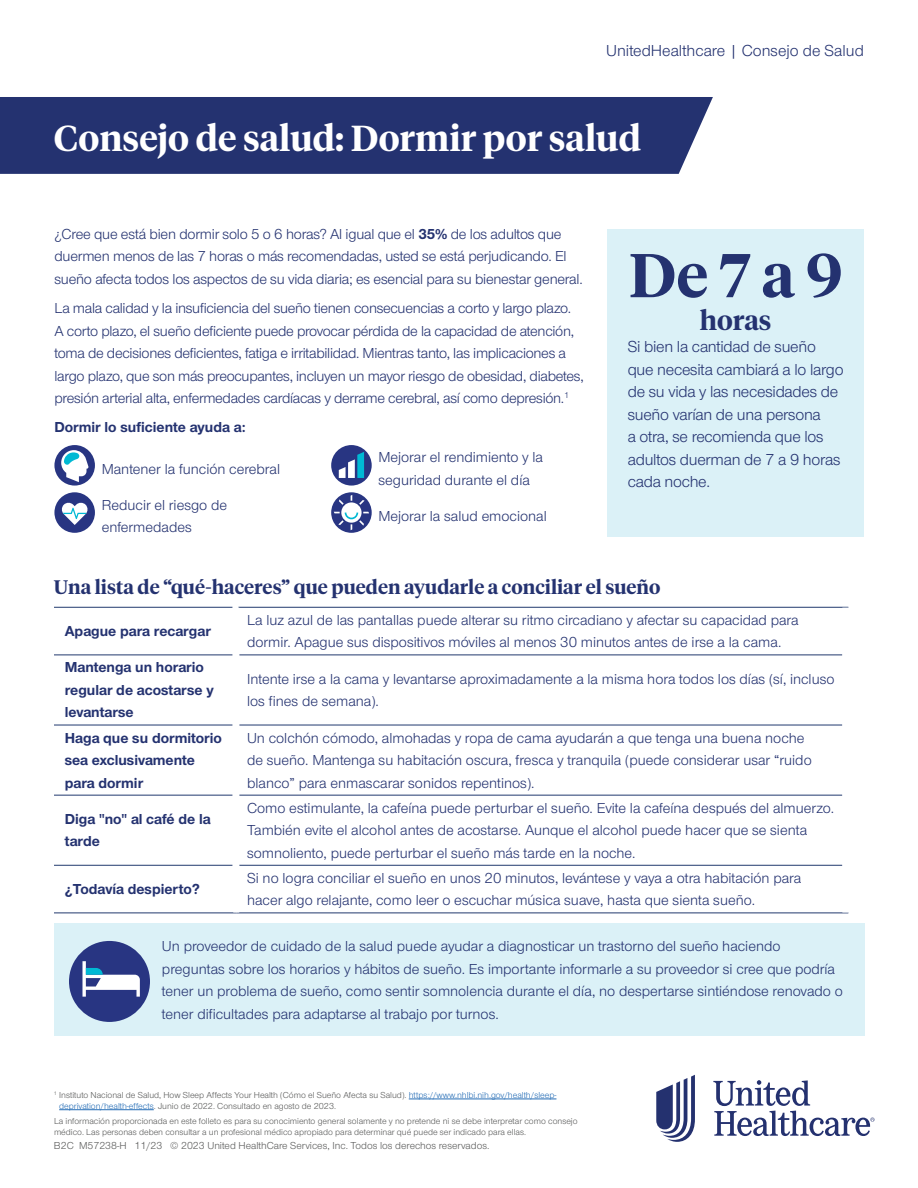
<style>
.page{position:relative;width:918px;height:1188px;background:#fff}
.page>*{position:absolute;margin:0;border:0;box-sizing:border-box;transform-origin:0 0}
.t1{font:600 61.5px "UHC Serif Headline";color:#243270}
.t2{font:600 36px "UHC Serif Headline";color:#fff}
.t3{font:600 27px "UHC Serif Headline";color:#243270}
.t4{font:600 19.5px "UHC Serif Headline";color:#243270}
.t5{font:16.5px/22.5px "UHC Sans";letter-spacing:-.015em;color:#243270}
.t6{font:15px/22.5px "UHC Sans";color:#243270}
.t7{font:15px/22.5px "UHC Sans";letter-spacing:-.02em;color:#243270}
.t8{font:700 15px/22.5px "UHC Sans";color:#243270}
.t9{font:10.5px "UHC Sans";color:#5a5b5a}
.t10{font:9px/10.8px "UHC Sans";color:#5a5b5a}
.s1{font-weight:700}
.s2{color:#256db6}
</style>
<div class="page">
<div style="left:0;top:97px;width:713px;height:77px;background:#243270"></div>
<div style="left:54px;top:445px;width:41px;height:41px;background:#283582;border-radius:50%"></div>
<svg style="left:61px;top:450px;width:28px;height:32px"></svg>
<div style="left:331px;top:445px;width:41px;height:41px;background:#283582;border-radius:50%"></div>
<svg style="left:339px;top:452px;width:25px;height:26px"></svg>
<div style="left:54px;top:492px;width:41px;height:41px;background:#283582;border-radius:50%"></div>
<svg style="left:61px;top:502px;width:27px;height:23px"></svg>
<svg style="left:331px;top:492px;width:41px;height:41px"></svg>
<div style="left:341px;top:502px;width:21px;height:21px;background:#fff;border-radius:50%"></div>
<svg style="left:339px;top:499px;width:5px;height:6px"></svg>
<svg style="left:359px;top:500px;width:6px;height:5px"></svg>
<svg style="left:334px;top:512px;width:35px;height:18px"></svg>
<div style="left:607px;top:229px;width:257px;height:308px;background:#dbf1f7"></div>
<hr style="left:54px;top:607px;width:182px;height:1px;background:#21396e">
<hr style="left:236px;top:607px;width:612px;height:1px;background:#21396e">
<hr style="left:54px;top:655px;width:179px;height:1px;background:#21396e">
<hr style="left:239px;top:655px;width:603px;height:1px;background:#21396e">
<hr style="left:54px;top:725px;width:179px;height:1px;background:#21396e">
<hr style="left:239px;top:725px;width:603px;height:1px;background:#21396e">
<hr style="left:54px;top:795px;width:179px;height:1px;background:#21396e">
<hr style="left:239px;top:795px;width:603px;height:1px;background:#21396e">
<hr style="left:54px;top:865px;width:179px;height:1px;background:#21396e">
<hr style="left:239px;top:865px;width:603px;height:1px;background:#21396e">
<hr style="left:54px;top:913px;width:182px;height:1px;background:#21396e">
<hr style="left:236px;top:913px;width:612px;height:1px;background:#21396e">
<div style="left:54px;top:924px;width:810px;height:112px;background:#dbf1f7"></div>
<div style="left:69px;top:941px;width:81px;height:81px;background:#283582;border-radius:50%"></div>
<svg style="left:82px;top:961px;width:58px;height:36px"></svg>
<hr style="left:409px;top:1099px;width:147px;height:1px;background:#256db6">
<hr style="left:59px;top:1109px;width:95px;height:1px;background:#256db6">
<svg style="left:656px;top:1075px;width:39px;height:67px"></svg>
<svg style="left:713px;top:1080px;width:162px;height:56px"></svg>
<div style="left:232px;top:604px;width:6px;height:280px;background:#fff"></div>
<p class="t5" style="left:606px;top:38px;width:259px">UnitedHealthcare | Consejo de Salud</p>
<h1 class="t2" style="left:54px;top:113px;width:589px">Consejo de salud: Dormir por salud</h1>
<p class="t6" style="left:54px;top:222px;width:530px">¿Cree que está bien dormir solo 5 o 6 horas? Al igual que el <span class="s1">35%</span> de los adultos que duermen menos de las 7 horas o más recomendadas, usted se está perjudicando. El sueño afecta todos los aspectos de su vida diaria; es esencial para su bienestar general.</p>
<p class="t7" style="left:54px;top:296px;width:531px">La mala calidad y la insuficiencia del sueño tienen consecuencias a corto y largo plazo.<br>A corto plazo, el sueño deficiente puede provocar pérdida de la capacidad de atención, toma de decisiones deficientes, fatiga e irritabilidad. Mientras tanto, las implicaciones a largo plazo, que son más preocupantes, incluyen un mayor riesgo de obesidad, diabetes, presión arterial alta, enfermedades cardíacas y derrame cerebral, así como depresión.<sup>1</sup></p>
<h2 class="t8" style="left:54px;top:416px;width:193px">Dormir lo suficiente ayuda a:</h2>
<p class="t6" style="left:102px;top:457px;width:180px">Mantener la función cerebral</p>
<p class="t6" style="left:378px;top:446px;width:166px">Mejorar el rendimiento y la seguridad durante el día</p>
<p class="t6" style="left:102px;top:493px;width:127px">Reducir el riesgo de enfermedades</p>
<p class="t6" style="left:378px;top:504px;width:170px">Mejorar la salud emocional</p>
<p class="t1" style="left:629px;top:233px;width:215px">De 7 a 9</p>
<p class="t3" style="left:700px;top:301px;width:73px">horas</p>
<p class="t5" style="left:628px;top:335px;width:217px">Si bien la cantidad de sueño que necesita cambiará a lo largo de su vida y las necesidades de sueño varían de una persona<br>a otra, se recomienda que los adultos duerman de 7 a 9 horas cada noche.</p>
<h2 class="t4" style="left:54px;top:574px;width:608px">Una lista de “qué-haceres” que pueden ayudarle a conciliar el sueño</h2>
<p class="t8" style="left:65px;top:619px;width:148px">Apague para recargar</p>
<p class="t6" style="left:247px;top:608px;width:553px">La luz azul de las pantallas puede alterar su ritmo circadiano y afectar su capacidad para dormir. Apague sus dispositivos móviles al menos 30 minutos antes de irse a la cama.</p>
<p class="t8" style="left:65px;top:656px;width:150px">Mantenga un horario regular de acostarse y levantarse</p>
<p class="t6" style="left:247px;top:667px;width:589px">Intente irse a la cama y levantarse aproximadamente a la misma hora todos los días (sí, incluso los fines de semana).</p>
<p class="t8" style="left:65px;top:726px;width:159px">Haga que su dormitorio sea exclusivamente para dormir</p>
<p class="t6" style="left:247px;top:726px;width:566px">Un colchón cómodo, almohadas y ropa de cama ayudarán a que tenga una buena noche de sueño. Mantenga su habitación oscura, fresca y tranquila (puede considerar usar “ruido blanco” para enmascarar sonidos repentinos).</p>
<p class="t8" style="left:65px;top:807px;width:147px">Diga "no" al café de la tarde</p>
<p class="t6" style="left:247px;top:796px;width:588px">Como estimulante, la cafeína puede perturbar el sueño. Evite la cafeína después del almuerzo.<br>También evite el alcohol antes de acostarse. Aunque el alcohol puede hacer que se sienta somnoliento, puede perturbar el sueño más tarde en la noche.</p>
<p class="t8" style="left:65px;top:877px;width:137px">¿Todavía despierto?</p>
<p class="t6" style="left:247px;top:866px;width:556px">Si no logra conciliar el sueño en unos 20 minutos, levántese y vaya a otra habitación para hacer algo relajante, como leer o escuchar música suave, hasta que sienta sueño.</p>
<p class="t6" style="left:162px;top:934px;width:682px">Un proveedor de cuidado de la salud puede ayudar a diagnosticar un trastorno del sueño haciendo preguntas sobre los horarios y hábitos de sueño. Es importante informarle a su proveedor si cree que podría tener un problema de sueño, como sentir somnolencia durante el día, no despertarse sintiéndose renovado o tener dificultades para adaptarse al trabajo por turnos.</p>
<p class="t10" style="left:59px;top:1089px;width:499px;text-indent:-5px"><sup>1</sup> Instituto Nacional de Salud, How Sleep Affects Your Health (Cómo el Sueño Afecta su Salud). <span class="s2">https://www.nhlbi.nih.gov/health/sleep&shy;deprivation/health-effects</span>. Junio de 2022. Consultado en agosto de 2023.</p>
<p class="t10" style="left:54px;top:1115px;width:525px">La información proporcionada en este folleto es para su conocimiento general solamente y no pretende ni se debe interpretar como consejo médico. Las personas deben consultar a un profesional médico apropiado para determinar qué puede ser indicado para ellas.</p>
<p class="t9" style="left:54px;top:1139px;width:437px">B2C M57238-H 11/23 © 2023 United HealthCare Services, Inc. Todos los derechos reservados.</p>
</div>
